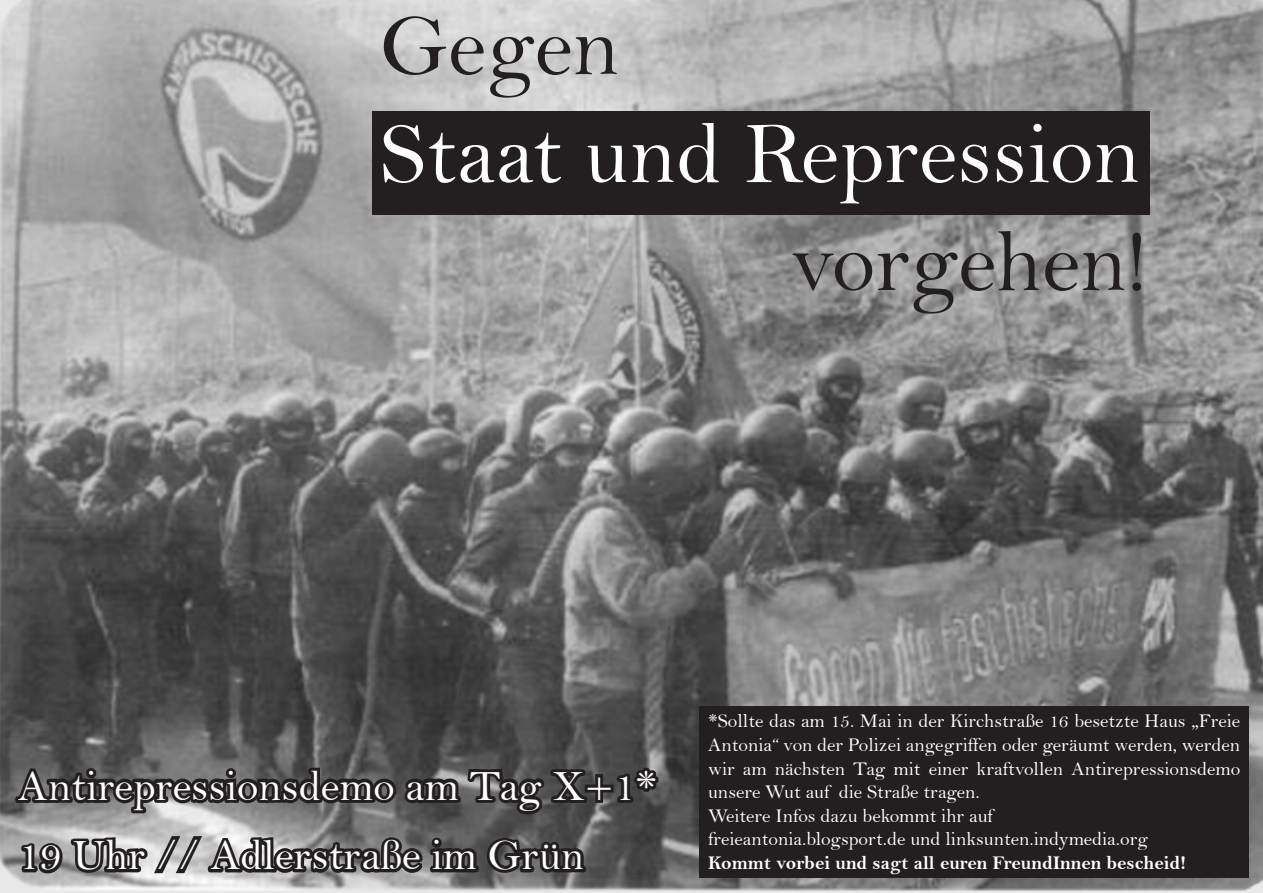
<style>
.page{position:relative;width:1263px;height:893px;background:#fff}
.page>*{position:absolute;margin:0;border:0;box-sizing:border-box;transform-origin:0 0}
.t1{font:88.5px "Bell";color:#fff}
.t2{font:88.5px "Bell";color:#231f20}
.t3{font:43.5px/69.6px "Bell";color:#fff}
.t4{font:19.5px/23.5px "Bell";color:#fff}
.t5{font:19.5px "Bell MT Bold";color:#fff}
</style>
<div class="page">
<img style="left:0;top:0;width:1263px;height:893px">
<div style="left:372px;top:112px;width:777px;height:103px;background:#231f20"></div>
<svg style="left:12px;top:662px;width:650px;height:231px;background:#5d5c5d"></svg>
<div style="left:699px;top:706px;width:550px;height:171px;background:#231f20"></div>
<h1 class="t2" style="left:380px;top:-7px;width:241px">Gegen</h1>
<h1 class="t1" style="left:380px;top:101px;width:762px">Staat und Repression</h1>
<h1 class="t2" style="left:791px;top:209px;width:357px">vorgehen!</h1>
<h2 class="t3" style="left:18px;top:751px;width:641px">Antirepressionsdemo am Tag X+1*<br>19 Uhr // Adlerstraße im Grün</h2>
<p class="t4" style="left:708px;top:709px;width:534px">*Sollte das am 15. Mai in der Kirchstraße 16 besetzte Haus „Freie Antonia“ von der Polizei angegriffen oder geräumt werden, werden wir am nächsten Tag mit einer kraftvollen Antirepressionsdemo unsere Wut auf die Straße tragen.<br>Weitere Infos dazu bekommt ihr auf<br>freieantonia.blogsport.de und linksunten.indymedia.org</p>
<p class="t5" style="left:708px;top:851px;width:479px">Kommt vorbei und sagt all euren FreundInnen bescheid!</p>
</div>
